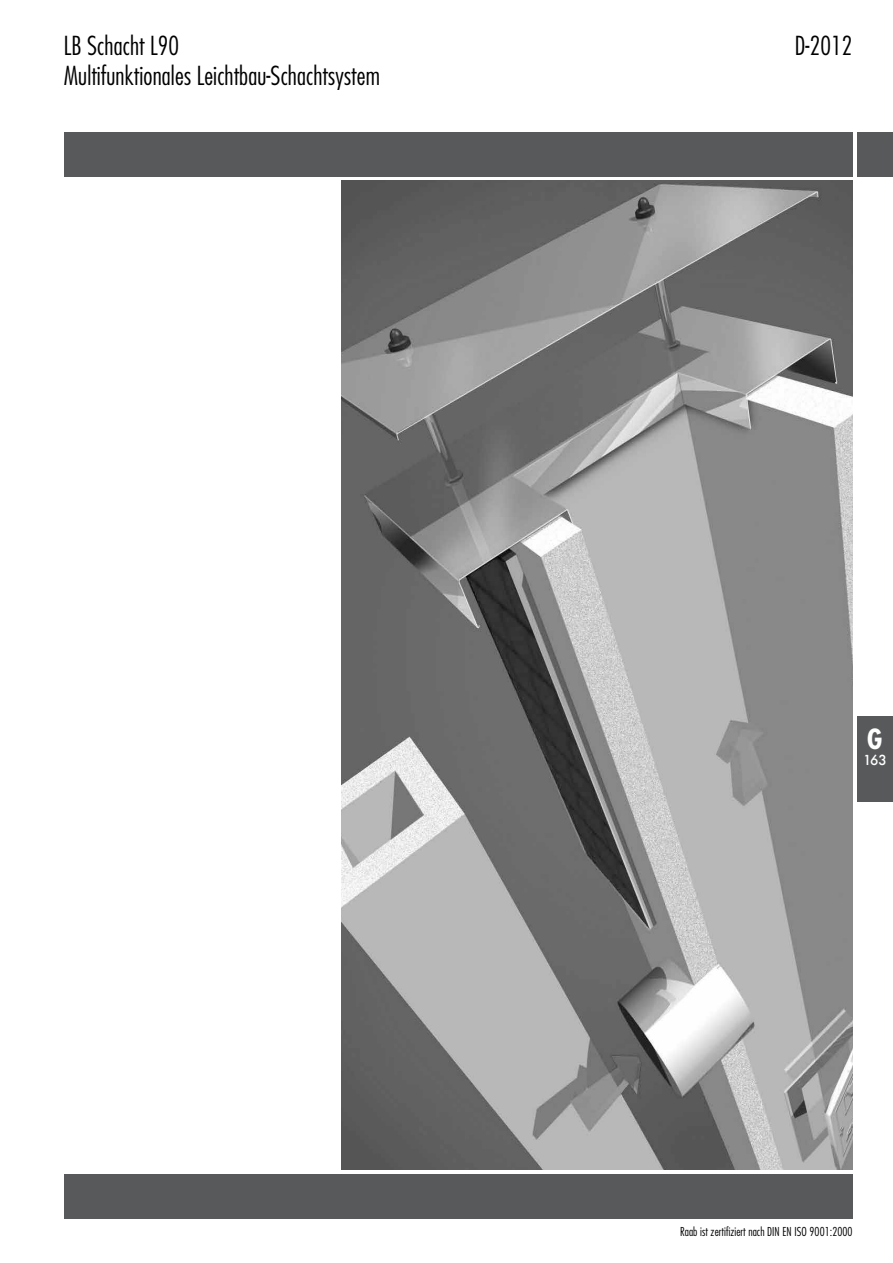
<style>
.page{position:relative;width:893px;height:1263px;background:#fff}
.page>*{position:absolute;margin:0;border:0;box-sizing:border-box;transform-origin:0 0}
.t1{font:700 condensed 27px "Futura";color:#fff}
.t2{font:300 condensed 25.5px "Futura";letter-spacing:.005em;color:#000}
.t3{font:500 13.5px "Futura";color:#fff}
.t4{font:300 condensed 12px "Futura";letter-spacing:.005em;color:#000}
</style>
<div class="page">
<div style="left:64px;top:132px;width:789px;height:45px;background:#58595b"></div>
<div style="left:64px;top:1174px;width:789px;height:44px;background:#58595b"></div>
<div style="left:857px;top:132px;width:36px;height:45px;background:#58595b"></div>
<div style="left:857px;top:717px;width:36px;height:85px;background:#58595b"></div>
<img style="left:341px;top:181px;width:512px;height:988px">
<p class="t2" style="left:64px;top:30px;width:117px">LB Schacht L90</p>
<p class="t2" style="left:795px;top:30px;width:59px">D-2012</p>
<p class="t2" style="left:64px;top:60px;width:318px">Multifunktionales Leichtbau-Schachtsystem</p>
<p class="t1" style="left:867px;top:721px;width:17px">G</p>
<p class="t3" style="left:863px;top:751px;width:25px">163</p>
<p class="t4" style="left:680px;top:1224px;width:174px">Raab ist zertifiziert nach DIN EN ISO 9001:2000</p>
</div>
